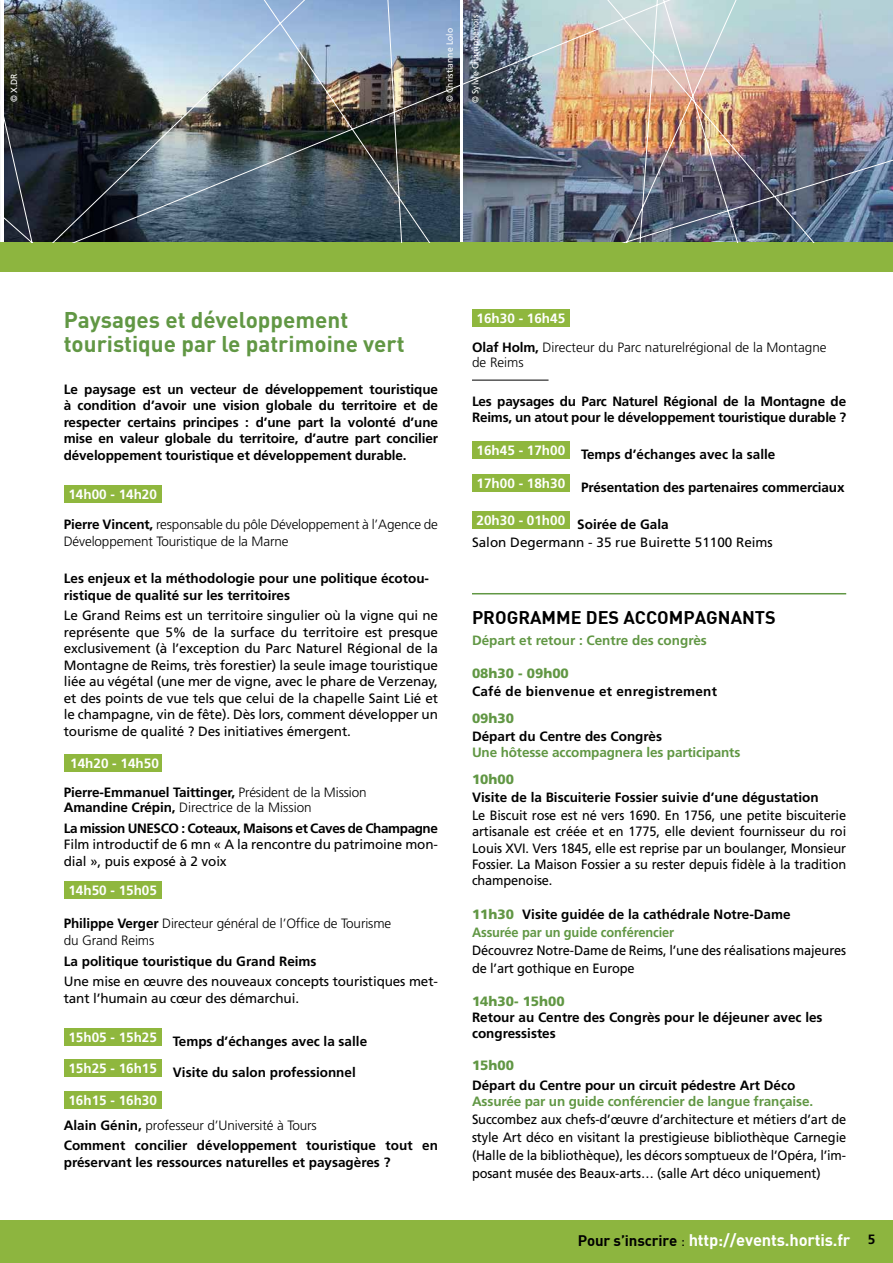
<style>
.page{position:relative;width:893px;height:1263px;background:#fff}
.page>*{position:absolute;margin:0;border:0;box-sizing:border-box;transform-origin:0 0}
.t1{font:700 22.5px/24px "DIN";color:#619744}
.t2{font:18px "DIN Bold";color:#000}
.t3{font:16.5px "DIN Bold";letter-spacing:-.01em;color:#fff}
.t4{font:700 13.5px/16.5px "Frutiger LT Std";color:#000}
.t5{font:13.5px/16.5px "Frutiger LT Std";letter-spacing:-.01em;color:#000}
.t6{font:13.5px/16.2px "Frutiger LT Std";letter-spacing:-.01em;color:#000;text-align:justify;scale:.95 1}
.t7{font:300 13.5px/16.5px "Frutiger LT Std";letter-spacing:-.01em;color:#000}
.t8{font:700 13.5px "Frutiger LT Std";letter-spacing:-.01em;color:#619744}
.t9{font:700 13.5px/20.7px "Frutiger LT Std";letter-spacing:-.03em;color:#000}
.t10{font:700 13.5px "Frutiger LT Std";color:#fff}
.t11{font:900 13.5px "Frutiger LT Std";color:#619744}
.t12{font:700 13.5px "Frutiger LT Std";letter-spacing:.02em;color:#000}
.t13{font:9px "Frutiger";color:#fff;scale:.95 1}
.s1{font-weight:700}
.s2{color:#fff}
.s3{font-weight:300}
.s4{font-weight:700;color:#fff}
.s5{font-weight:900;color:#619744}
.s6{color:#619744}
.s7{font-size:15px;color:#000}
.s8{font-family:"DIN";font-size:15px;color:#000}
.s9{font-family:"Frutiger LT Std";font-weight:700;font-size:13.5px;color:#000}
</style>
<div class="page">
<div style="left:0;top:1220px;width:893px;height:43px;background:#8db53f"></div>
<hr style="left:0;top:242px;width:1px;height:30px;background:#8db53f">
<div style="left:1px;top:242px;width:892px;height:30px;background:#8db53f"></div>
<hr style="left:472px;top:593px;width:374px;height:1px;background:#619744">
<div style="left:64px;top:485px;width:98px;height:17px;background:#8fb73e"></div>
<div style="left:64px;top:754px;width:98px;height:17px;background:#8fb73e"></div>
<div style="left:64px;top:881px;width:98px;height:17px;background:#8fb73e"></div>
<div style="left:64px;top:1028px;width:98px;height:17px;background:#8fb73e"></div>
<div style="left:64px;top:1060px;width:98px;height:17px;background:#8fb73e"></div>
<div style="left:64px;top:1091px;width:98px;height:17px;background:#8fb73e"></div>
<hr style="left:472px;top:380px;width:77px;height:1px;background:#000">
<div style="left:472px;top:309px;width:98px;height:17px;background:#8fb73e"></div>
<div style="left:472px;top:442px;width:98px;height:17px;background:#8fb73e"></div>
<div style="left:472px;top:474px;width:98px;height:17px;background:#8fb73e"></div>
<div style="left:472px;top:512px;width:98px;height:17px;background:#8fb73e"></div>
<img style="left:0;top:0;width:893px;height:242px">
<p class="t13" style="left:9px;top:102px;width:32px;rotate:-90deg">© X.DR</p>
<p class="t13" style="left:444px;top:102px;width:79px;rotate:-90deg">© Christianne Lolo</p>
<p class="t13" style="left:470px;top:103px;width:94px;rotate:-90deg">© Sylvie Champpenois</p>
<h1 class="t1" style="left:64px;top:307px;width:342px">Paysages et développement touristique par le patrimoine vert</h1>
<p class="t4" style="left:64px;top:381px;width:376px;text-align:justify">Le paysage est un vecteur de développement touristique à condition d’avoir une vision globale du territoire et de respecter certains principes : d’une part la volonté d’une mise en valeur globale du territoire, d’autre part concilier développement touristique et développement durable.</p>
<p class="t10" style="left:68px;top:486px;width:90px">14h00 - 14h20</p>
<p class="t7" style="left:64px;top:517px;width:376px"><span class="s1">Pierre Vincent,</span> responsable du pôle Développement à l’Agence de<br>Développement Touristique de la Marne</p>
<p class="t4" style="left:64px;top:570px;width:367px">Les enjeux et la méthodologie pour une politique écotou&shy;ristique de qualité sur les territoires</p>
<p class="t5" style="left:64px;top:607px;width:376px;text-align:justify">Le Grand Reims est un territoire singulier où la vigne qui ne représente que 5% de la surface du territoire est presque exclusivement (à l’exception du Parc Naturel Régional de la Montagne de Reims, très forestier) la seule image touristique liée au végétal (une mer de vigne, avec le phare de Verzenay, et des points de vue tels que celui de la chapelle Saint Lié et le champagne, vin de fête). Dès lors, comment développer un tourisme de qualité ? Des initiatives émergent.</p>
<p class="t4" style="left:64px;top:748px;width:304px;line-height:29.4px;text-indent:7px"><span class="s2">14h20 - 14h50<br></span>Pierre-Emmanuel Taittinger, <span class="s3">Président de la Mission</span></p>
<p class="t9" style="left:64px;top:797px;width:376px">Amandine Crépin, <span class="s3">Directrice de la Mission<br></span>La mission UNESCO : Coteaux, Maisons et Caves de Champagne</p>
<p class="t5" style="left:64px;top:836px;width:376px">Film introductif de 6 mn « A la rencontre du patrimoine mon&shy;dial », puis exposé à 2 voix</p>
<p class="t10" style="left:68px;top:882px;width:90px">14h50 - 15h05</p>
<p class="t7" style="left:64px;top:916px;width:329px"><span class="s1">Philippe Verger</span> Directeur général de l’Office de Tourisme du Grand Reims</p>
<p class="t4" style="left:64px;top:953px;width:254px">La politique touristique du Grand Reims</p>
<p class="t5" style="left:64px;top:973px;width:376px">Une mise en œuvre des nouveaux concepts touristiques met&shy;tant l’humain au cœur des démarchui.</p>
<p class="t10" style="left:68px;top:1029px;width:90px">15h05 - 15h25</p>
<p class="t4" style="left:173px;top:1033px;width:196px">Temps d’échanges avec la salle</p>
<p class="t10" style="left:68px;top:1061px;width:90px">15h25 - 16h15</p>
<p class="t4" style="left:173px;top:1064px;width:184px">Visite du salon professionnel</p>
<p class="t7" style="left:64px;top:1088px;width:255px;line-height:24.9px;text-indent:5px"><span class="s4">16h15 - 16h30<br></span><span class="s1">Alain Génin,</span> professeur d’Université à Tours</p>
<p class="t4" style="left:64px;top:1137px;width:376px">Comment concilier développement touristique tout en préservant les ressources naturelles et paysagères ?</p>
<p class="t7" style="left:472px;top:304px;width:356px;line-height:29.2px;text-indent:5px"><span class="s4">16h30 - 16h45<br></span><span class="s1">Olaf Holm,</span> Directeur du Parc naturelrégional de la Montagne</p>
<p class="t7" style="left:472px;top:354px;width:53px">de Reims</p>
<p class="t4" style="left:472px;top:393px;width:376px">Les paysages du Parc Naturel Régional de la Montagne de<br>Reims, un atout pour le développement touristique durable ?</p>
<p class="t10" style="left:477px;top:443px;width:90px">16h45 - 17h00</p>
<p class="t4" style="left:581px;top:446px;width:196px">Temps d’échanges avec la salle</p>
<p class="t10" style="left:477px;top:475px;width:90px">17h00 - 18h30</p>
<p class="t4" style="left:581px;top:479px;width:265px">Présentation des partenaires commerciaux</p>
<p class="t5" style="left:472px;top:516px;width:302px;line-height:18px;text-indent:5px"><sup>20h30</sup> <sup>-</sup> <sup>01h00</sup> <span class="s1">Soirée de Gala<br></span>Salon Degermann - 35 rue Buirette 51100 Reims</p>
<h2 class="t2" style="left:472px;top:606px;width:305px">programme des accompagnants</h2>
<p class="t8" style="left:472px;top:633px;width:236px">Départ et retour : Centre des congrès</p>
<p class="t11" style="left:472px;top:665px;width:98px">08h30 - 09h00</p>
<p class="t12" style="left:472px;top:683px;width:247px">Café de bienvenue et enregistrement</p>
<p class="t11" style="left:472px;top:710px;width:44px">09h30</p>
<p class="t4" style="left:472px;top:728px;width:192px">Départ du Centre des Congrès</p>
<p class="t8" style="left:472px;top:744px;width:270px">Une hôtesse accompagnera les participants</p>
<p class="t11" style="left:472px;top:771px;width:44px">10h00</p>
<p class="t4" style="left:472px;top:789px;width:348px">Visite de la Biscuiterie Fossier suivie d’une dégustation</p>
<p class="t6" style="left:472px;top:807px;width:395px">Le Biscuit rose est né vers 1690. En 1756, une petite biscuiterie artisanale est créée et en 1775, elle devient fournisseur du roi Louis XVI. Vers 1845, elle est reprise par un boulanger, Monsieur Fossier. La Maison Fossier a su rester depuis fidèle à la tradition champenoise.</p>
<p class="t4" style="left:472px;top:905px;width:320px;line-height:18px"><span class="s5">11h30</span> Visite guidée de la cathédrale Notre-Dame<br><span class="s6">Assurée par un guide conférencier</span></p>
<p class="t6" style="left:472px;top:941px;width:395px;line-height:18px">Découvrez Notre-Dame de Reims, l’une des réalisations majeures de l’art gothique en Europe</p>
<p class="t11" style="left:472px;top:993px;width:94px">14h30- 15h00</p>
<p class="t4" style="left:472px;top:1009px;width:352px">Retour au Centre des Congrès pour le déjeuner avec les congressistes</p>
<p class="t11" style="left:472px;top:1057px;width:44px">15h00</p>
<p class="t4" style="left:472px;top:1077px;width:325px">Départ du Centre pour un circuit pédestre Art Déco</p>
<p class="t8" style="left:472px;top:1094px;width:343px">Assurée par un guide conférencier de langue française.</p>
<p class="t6" style="left:472px;top:1111px;width:395px;line-height:18px">Succombez aux chefs-d’œuvre d’architecture et métiers d’art de style Art déco en visitant la prestigieuse bibliothèque Carnegie (Halle de la bibliothèque), les décors somptueux de l’Opéra, l’im&shy;posant musée des Beaux-arts… (salle Art déco uniquement)</p>
<p class="t3" style="left:578px;top:1229px;width:299px"><span class="s7">Pour s’inscrire</span> <span class="s8">:</span> http://events.hortis.fr <span class="s9">5</span></p>
</div>
